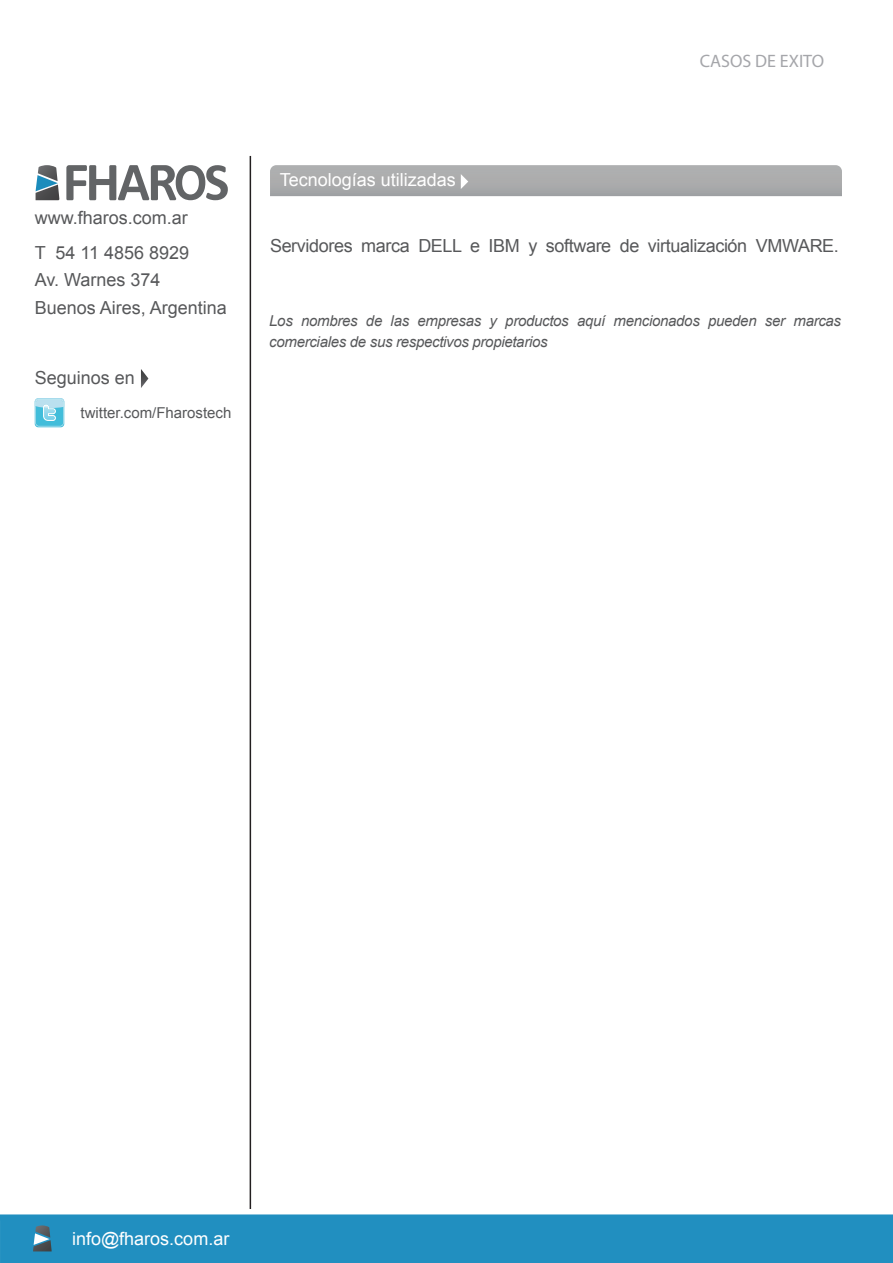
<style>
.page{position:relative;width:893px;height:1263px;background:#fff}
.page>*{position:absolute;margin:0;border:0;box-sizing:border-box;transform-origin:0 0}
.t1{font:18px "Arial";color:#57585a}
.t2{font:18px "Arial";letter-spacing:-.02em;color:#57585a}
.t3{font:18px "Arial";color:#fff}
.t4{font:18px "Myriad Pro";color:#a5a6aa}
.t5{font:italic 15px/21px "Arial";letter-spacing:-.02em;color:#57585a}
.t6{font:15px "Arial";color:#57585a}
</style>
<div class="page">
<hr style="left:250px;top:156px;width:1px;height:1053px;background:#231f20">
<div style="left:0;top:1214px;width:893px;height:49px;background:#218fc0"></div>
<svg style="left:270px;top:165px;width:572px;height:31px;background:#aaabac"></svg>
<svg style="left:66px;top:165px;width:162px;height:35px"></svg>
<svg style="left:36px;top:165px;width:23px;height:35px"></svg>
<svg style="left:35px;top:398px;width:29px;height:29px"></svg>
<svg style="left:35px;top:398px;width:29px;height:28px"></svg>
<svg style="left:141px;top:369px;width:7px;height:19px"></svg>
<p class="t4" style="left:700px;top:49px;width:126px">CASOS DE EXITO</p>
<p class="t1" style="left:35px;top:206px;width:155px">www.fharos.com.ar</p>
<p class="t1" style="left:35px;top:241px;width:156px">T 54 11 4856 8929</p>
<p class="t1" style="left:35px;top:268px;width:127px">Av. Warnes 374</p>
<p class="t1" style="left:35px;top:296px;width:194px">Buenos Aires, Argentina</p>
<p class="t1" style="left:35px;top:366px;width:102px">Seguinos en</p>
<p class="t6" style="left:81px;top:403px;width:152px">twitter.com/Fharostech</p>
<p class="t3" style="left:280px;top:168px;width:178px">Tecnologías utilizadas</p>
<p class="t2" style="left:270px;top:234px;width:570px">Servidores marca DELL e IBM y software de virtualización VMWARE.</p>
<p class="t5" style="left:269px;top:310px;width:573px">Los nombres de las empresas y productos aquí mencionados pueden ser marcas comerciales de sus respectivos propietarios</p>
<p class="t3" style="left:72px;top:1227px;width:159px">info@fharos.com.ar</p>
</div>
